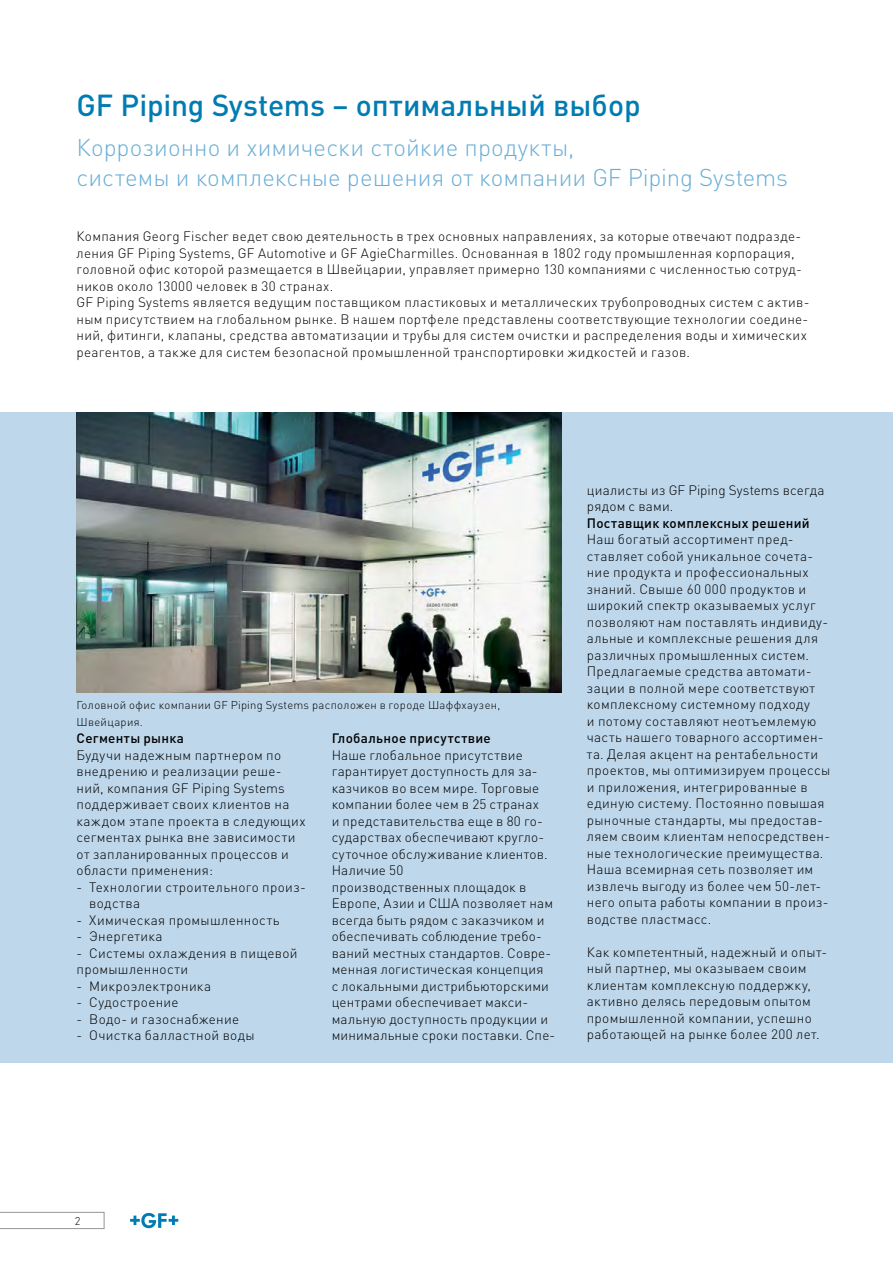
<style>
.page{position:relative;width:893px;height:1263px;background:#fff}
.page>*{position:absolute;margin:0;border:0;box-sizing:border-box;transform-origin:0 0}
.t1{font:500 30px "DIN Pro";color:#007cb2}
.t2{font:300 24px/30.8px "DIN Pro";letter-spacing:.005em;color:#6baed5}
.t3{font:300 13.5px/16.5px "DIN Pro";letter-spacing:.025em;color:#000}
.t4{font:500 13.5px "DIN Pro";letter-spacing:.02em;color:#000}
.t5{font:300 11.25px/16.5px "DIN Pro";letter-spacing:.03em;color:#000}
</style>
<div class="page">
<div style="left:0;top:1212px;width:104px;height:17px;border:1px solid #939598"></div>
<svg style="left:130px;top:1213px;width:48px;height:15px"></svg>
<div style="left:0;top:412px;width:893px;height:651px;background:#bed7eb"></div>
<img style="left:77px;top:412px;width:484px;height:280px">
<h1 class="t1" style="left:77px;top:85px;width:566px">GF Piping Systems – оптимальный выбор</h1>
<h2 class="t2" style="left:77px;top:131px;width:713px">Коррозионно и химически стойкие продукты,<br>системы и комплексные решения от компании GF Piping Systems</h2>
<p class="t3" style="left:77px;top:228px;width:734px">Компания Georg Fischer ведет свою деятельность в трех основных направлениях, за которые отвечают подразде&shy;ления GF Piping Systems, GF Automotive и GF AgieCharmilles. Основанная в 1802 году промышленная корпорация, головной офис которой размещается в Швейцарии, управляет примерно 130 компаниями с численностью сотруд&shy;ников около 13000 человек в 30 странах.<br>GF Piping Systems является ведущим поставщиком пластиковых и металлических трубопроводных систем с актив&shy;ным присутствием на глобальном рынке. В нашем портфеле представлены соответствующие технологии соедине&shy;ний, фитинги, клапаны, средства автоматизации и трубы для систем очистки и распределения воды и химических реагентов, а также для систем безопасной промышленной транспортировки жидкостей и газов.</p>
<p class="t5" style="left:77px;top:696px;width:425px">Головной офис компании GF Piping Systems расположен в городе Шаффхаузен,<br>Швейцария.</p>
<p class="t4" style="left:77px;top:729px;width:109px">Сегменты рынка</p>
<p class="t3" style="left:77px;top:746px;width:231px">Будучи надежным партнером по внедрению и реализации реше&shy;ний, компания GF Piping Systems поддерживает своих клиентов на каждом этапе проекта в следующих сегментах рынка вне зависимости от запланированных процессов и области применения:</p>
<p class="t3" style="left:89px;top:878px;width:218px;text-indent:-13px">- Технологии строительного произ&shy;водства</p>
<p class="t3" style="left:77px;top:911px;width:204px">- Химическая промышленность</p>
<p class="t3" style="left:77px;top:927px;width:88px">- Энергетика</p>
<p class="t3" style="left:77px;top:944px;width:222px">- Системы охлаждения в пищевой промышленности</p>
<p class="t3" style="left:77px;top:977px;width:136px">- Микроэлектроника</p>
<p class="t3" style="left:77px;top:993px;width:104px">- Судостроение</p>
<p class="t3" style="left:77px;top:1010px;width:164px">- Водо- и газоснабжение</p>
<p class="t3" style="left:77px;top:1026px;width:180px">- Очистка балластной воды</p>
<p class="t4" style="left:332px;top:729px;width:161px">Глобальное присутствие</p>
<p class="t3" style="left:332px;top:746px;width:225px">Наше глобальное присутствие гарантирует доступность для за&shy;казчиков во всем мире. Торговые компании более чем в 25 странах<br>и представительства еще в 80 го&shy;сударствах обеспечивают кругло&shy;суточное обслуживание клиентов.<br>Наличие 50<br>производственных площадок в<br>Европе, Азии и США позволяет нам всегда быть рядом с заказчиком и обеспечивать соблюдение требо&shy;ваний местных стандартов. Совре&shy;менная логистическая концепция<br>с локальными дистрибьюторскими центрами обеспечивает макси&shy;мальную доступность продукции и минимальные сроки поставки. Спе-</p>
<p class="t3" style="left:587px;top:481px;width:239px">циалисты из GF Piping Systems всегда рядом с вами.</p>
<p class="t4" style="left:587px;top:514px;width:224px">Поставщик комплексных решений</p>
<p class="t3" style="left:587px;top:531px;width:245px">Наш богатый ассортимент пред&shy;ставляет собой уникальное сочета&shy;ние продукта и профессиональных знаний. Свыше 60 000 продуктов и широкий спектр оказываемых услуг позволяют нам поставлять индивиду&shy;альные и комплексные решения для различных промышленных систем.<br>Предлагаемые средства автомати&shy;зации в полной мере соответствуют комплексному системному подходу<br>и потому составляют неотъемлемую часть нашего товарного ассортимен&shy;та. Делая акцент на рентабельности проектов, мы оптимизируем процессы и приложения, интегрированные в единую систему. Постоянно повышая рыночные стандарты, мы предостав&shy;ляем своим клиентам непосредствен&shy;ные технологические преимущества.<br>Наша всемирная сеть позволяет им извлечь выгоду из более чем 50-лет&shy;него опыта работы компании в произ&shy;водстве пластмасс.</p>
<p class="t3" style="left:587px;top:943px;width:242px">Как компетентный, надежный и опыт&shy;ный партнер, мы оказываем своим клиентам комплексную поддержку, активно делясь передовым опытом промышленной компании, успешно работающей на рынке более 200 лет.</p>
<p class="t5" style="left:75px;top:1212px;width:7px">2</p>
</div>
